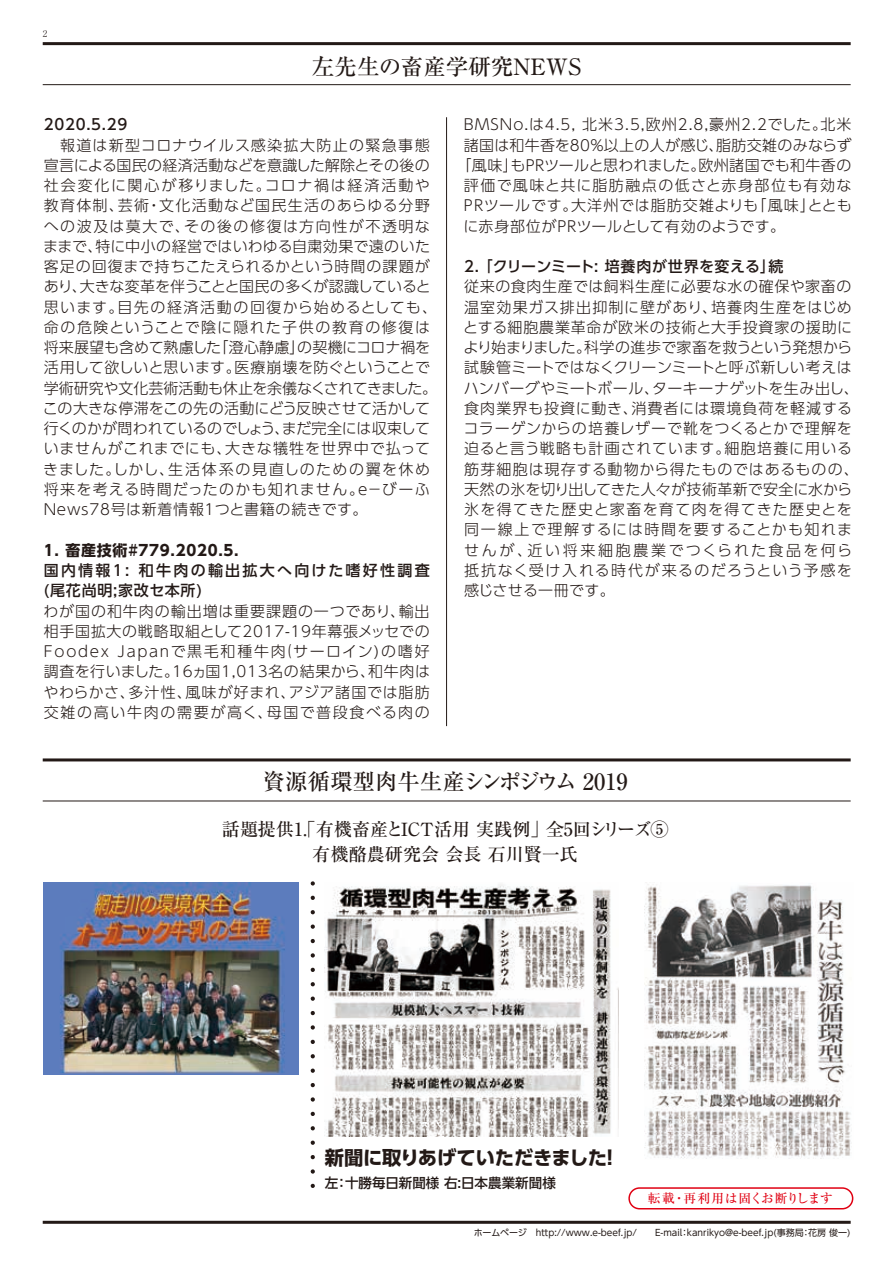
<style>
.page{position:relative;width:893px;height:1263px;background:#fff}
.page>*{position:absolute;margin:0;border:0;box-sizing:border-box;transform-origin:0 0}
.t1{font:500 22.5px "Ryumin Pro";color:#231916}
.t2{font:700 19.35px "UD Shin Go Pro";letter-spacing:-.015em;color:#231916}
.t3{font:500 18.15px/25.3px "Ryumin Pro";color:#231916;text-align:center}
.t4{font:300 15px/20.2px "UD Shin Go Pro";letter-spacing:.04em;color:#231916}
.t5{font:500 15px/20.2px "UD Shin Go Pro";letter-spacing:.15em;color:#231916}
.t6{font:300 15px "UD Shin Go Pro";letter-spacing:.065em;color:#231916}
.t7{font:300 15px "UD Shin Go Pro";letter-spacing:.01em;color:#231916}
.t8{font:300 15px "UD Shin Go Pro";letter-spacing:.02em;color:#231916}
.t9{font:300 15px "UD Shin Go Pro";letter-spacing:.09em;color:#231916}
.t10{font:500 15px "UD Shin Go Pro";letter-spacing:.03em;color:#231916}
.t11{font:700 15px "UD Shin Go Pro";letter-spacing:.05em;color:#231916}
.t12{font:500 15px "UD Shin Go Pro";letter-spacing:.05em;color:#231916}
.t13{font:500 13.5px "UD Shin Go Pro";letter-spacing:.005em;color:#231916}
.t14{font:500 12.75px "Ryumin Pro";letter-spacing:.015em;color:#e00012}
.t15{font:9px "UD Shin Go Pro";color:#231916}
.t16{font:300 9px "Ryumin Pro";color:#231916}
</style>
<div class="page">
<hr style="left:43px;top:42px;width:808px;height:3px;background:#231916">
<hr style="left:43px;top:84px;width:808px;height:1px;background:#231916">
<hr style="left:43px;top:1221px;width:808px;height:3px;background:#231916">
<hr style="left:43px;top:758px;width:808px;height:3px;background:#231916">
<hr style="left:43px;top:801px;width:808px;height:1px;background:#231916">
<div style="left:628px;top:1187px;width:225px;height:22px;border:2px solid #e00012;border-radius:10px"></div>
<svg style="left:311px;top:898px;width:4px;height:276px"></svg>
<hr style="left:446px;top:117px;width:1px;height:609px;background:#231916">
<img style="left:44px;top:883px;width:255px;height:191px">
<img style="left:325px;top:884px;width:293px;height:253px">
<img style="left:644px;top:884px;width:207px;height:275px">
<p class="t16" style="left:43px;top:27px;width:6px">2</p>
<h1 class="t1" style="left:312px;top:49px;width:271px">左先生の畜産学研究NEWS</h1>
<p class="t12" style="left:44px;top:113px;width:85px">2020.5.29</p>
<p class="t4" style="left:43px;top:134px;width:396px">　報道は新型コロナウイルス感染拡大防止の緊急事態宣言による国民の経済活動などを意識した解除とその後の社会変化に関心が移りました。コロナ禍は経済活動や教育体制、芸術・文化活動など国民生活のあらゆる分野への波及は莫大で、その後の修復は方向性が不透明なままで、特に中小の経営ではいわゆる自粛効果で遠のいた客足の回復まで持ちこたえられるかという時間の課題があり、大きな変革を伴うことと国民の多くが認識していると思います。目先の経済活動の回復から始めるとしても、命の危険ということで陰に隠れた子供の教育の修復は将来展望も含めて熟慮した「澄心静慮」の契機にコロナ禍を活用して欲しいと思います。医療崩壊を防ぐということで学術研究や文化芸術活動も休止を余儀なくされてきました。この大きな停滞をこの先の活動にどう反映させて活かして行くのかが問われているのでしょう、まだ完全には収束していませんがこれまでにも、大きな犠牲を世界中で払ってきました。しかし、生活体系の見直しのための翼を休め将来を考える時間だったのかも知れません。e－びーふ<br>News78号は新着情報１つと書籍の続きです。</p>
<p class="t11" style="left:44px;top:538px;width:207px">1. 畜産技術#779.2020.5．</p>
<p class="t5" style="left:44px;top:560px;width:387px">国内情報1: 和牛肉の輸出拡大へ向けた嗜好性調査(尾花尚明;家改セ本所)</p>
<p class="t4" style="left:43px;top:600px;width:388px;text-align:justify">わが国の和牛肉の輸出増は重要課題の一つであり、輸出相手国拡大の戦略取組として2017-19年幕張メッセでのFoodex Japanで黒毛和種牛肉(サーロイン)の嗜好調査を行いました。16ヵ国1,013名の結果から、和牛肉はやわらかさ、多汁性、風味が好まれ、アジア諸国では脂肪交雑の高い牛肉の需要が高く、母国で普段食べる肉の</p>
<p class="t6" style="left:464px;top:113px;width:389px">BMSNo.は4.5, 北米3.5,欧州2.8,豪州2.2でした。北米</p>
<p class="t8" style="left:464px;top:133px;width:389px">諸国は和牛香を80%以上の人が感じ、脂肪交雑のみならず</p>
<p class="t7" style="left:456px;top:153px;width:396px">「風味」もPRツールと思われました。欧州諸国でも和牛香の</p>
<p class="t9" style="left:464px;top:173px;width:389px">評価で風味と共に脂肪融点の低さと赤身部位も有効な</p>
<p class="t4" style="left:464px;top:195px;width:389px">PRツールです。大洋州では脂肪交雑よりも「風味」ととも</p>
<p class="t4" style="left:463px;top:215px;width:323px">に赤身部位がPRツールとして有効のようです。</p>
<p class="t10" style="left:464px;top:254px;width:321px">2. 「クリーンミート: 培養肉が世界を変える」続</p>
<p class="t4" style="left:463px;top:276px;width:397px">従来の食肉生産では飼料生産に必要な水の確保や家畜の温室効果ガス排出抑制に壁があり、培養肉生産をはじめとする細胞農業革命が欧米の技術と大手投資家の援助により始まりました。科学の進歩で家畜を救うという発想から試験管ミートではなくクリーンミートと呼ぶ新しい考えはハンバーグやミートボール、ターキーナゲットを生み出し、食肉業界も投資に動き、消費者には環境負荷を軽減するコラーゲンからの培養レザーで靴をつくるとかで理解を迫ると言う戦略も計画されています。細胞培養に用いる筋芽細胞は現存する動物から得たものではあるものの、天然の氷を切り出してきた人々が技術革新で安全に水から氷を得てきた歴史と家畜を育て肉を得てきた歴史とを同一線上で理解するには時間を要することかも知れませんが、近い将来細胞農業でつくられた食品を何ら抵抗なく受け入れる時代が来るのだろうという予感を感じさせる一冊です。</p>
<h1 class="t1" style="left:263px;top:764px;width:367px">資源循環型肉牛生産シンポジウム 2019</h1>
<p class="t3" style="left:222px;top:815px;width:448px">話題提供1.「有機畜産とICT活用 実践例」全5回シリーズ⑤有機酪農研究会 会長 石川賢一氏</p>
<p class="t2" style="left:325px;top:1141px;width:296px">新聞に取りあげていただきました！</p>
<p class="t13" style="left:325px;top:1172px;width:233px">左：十勝毎日新聞様 右:日本農業新聞様</p>
<p class="t14" style="left:648px;top:1188px;width:187px">転載・再利用は固くお断りします</p>
<p class="t15" style="left:474px;top:1226px;width:378px">ホームページ　http://www.e-beef.jp/　　E-mail：kanrikyo@e-beef.jp(事務局：花房 俊一)</p>
</div>
